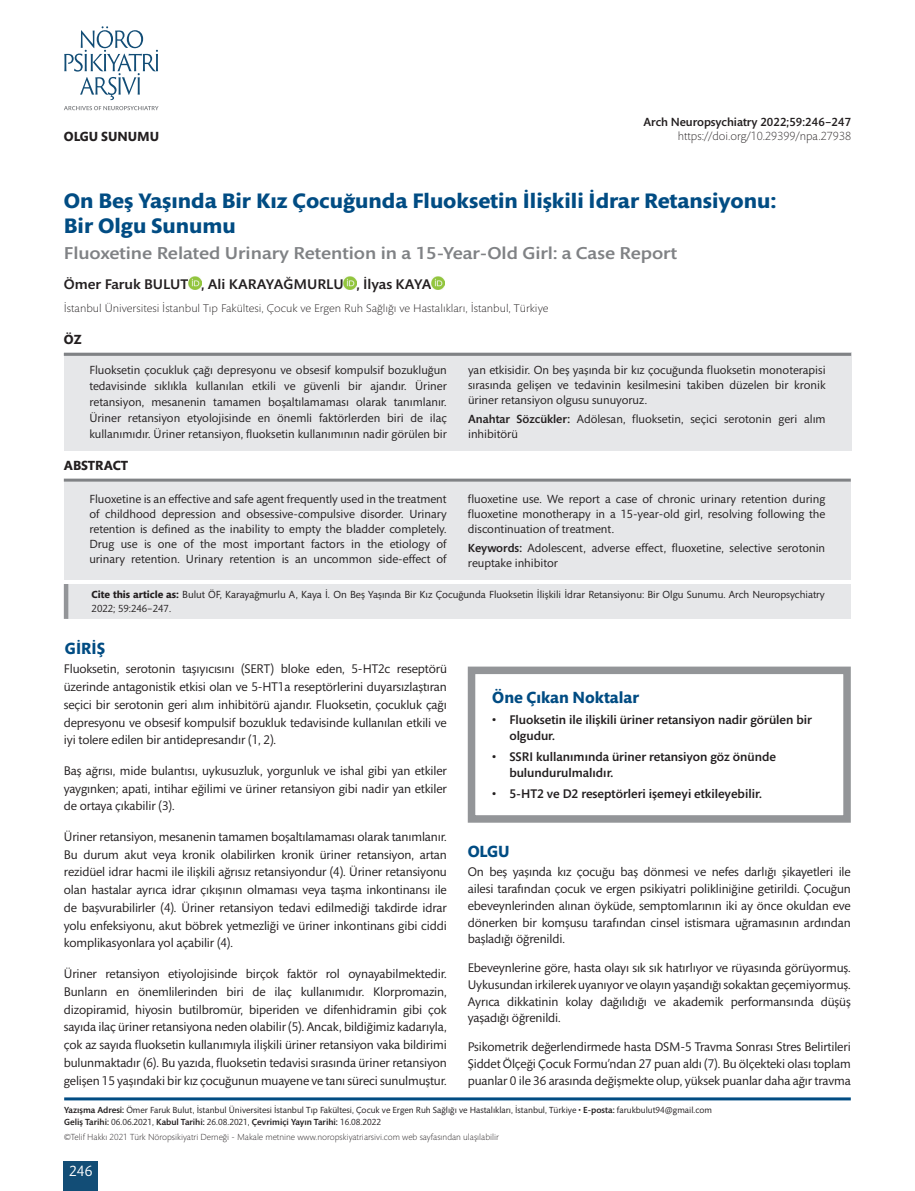
<style>
.page{position:relative;width:915px;height:1191px;background:#fff}
.page>*{position:absolute;margin:0;border:0;box-sizing:border-box;transform-origin:0 0}
.t1{font:700 21.3px/25.5px "Mundo Sans Std";color:#014c83;scale:1.05 1}
.t2{font:500 17.55px "Mundo Sans Std";color:#808285;scale:1.11 1}
.t3{font:700 16.5px "Mundo Sans Std";color:#014c83}
.t4{font:15px "Mundo Sans Std";color:#fff}
.t5{font:500 14.25px "Mundo Sans Std";color:#231f20;scale:1.05 1}
.t6{font:700 13.5px "Mundo Sans Std";color:#231f20}
.t7{font:12.75px/17.7px "Mundo Sans Std";letter-spacing:-.01em;color:#231f20;text-align:justify}
.t8{font:500 12.75px/16.5px "Mundo Sans Std";color:#231f20}
.t9{font:12px/15px "Mundo Sans Std";color:#231f20;text-align:justify}
.t10{font:300 12px "Mundo Sans Std";color:#231f20}
.t11{font:500 12px "Mundo Sans Std";color:#231f20}
.t12{font:300 11.4px "Mundo Sans Std";color:#231f20;scale:1.05 1}
.t13{font:10.5px/13.5px "Mundo Sans Std";color:#231f20}
.t14{font:9px/12px "Mundo Sans Std";color:#231f20}
.t15{font:300 9px "Mundo Sans Std";color:#231f20}
.s1{font-weight:500}
.s2{font-weight:700}
</style>
<div class="page">
<div style="left:64px;top:1161px;width:34px;height:30px;background:#124d76"></div>
<svg style="left:64px;top:26px;width:94px;height:74px"></svg>
<svg style="left:64px;top:106px;width:94px;height:4px"></svg>
<svg style="left:188px;top:276px;width:13px;height:13px"></svg>
<svg style="left:343px;top:276px;width:13px;height:13px"></svg>
<svg style="left:431px;top:276px;width:13px;height:13px"></svg>
<div style="left:66px;top:584px;width:784px;height:35px;background:#e6e7e9"></div>
<hr style="left:64px;top:584px;width:4px;height:35px;background:#939598">
<hr style="left:64px;top:1097px;width:786px;height:3px;background:#014c83">
<div style="left:64px;top:352px;width:786px;height:99px;background:#e6e7e9"></div>
<hr style="left:64px;top:353px;width:786px;height:3px;background:#808285">
<div style="left:64px;top:481px;width:786px;height:99px;background:#e6e7e9"></div>
<hr style="left:64px;top:478px;width:786px;height:3px;background:#808285">
<div style="left:467px;top:666px;width:383px;height:156px;border:8px solid #939598"></div>
<p class="t6" style="left:64px;top:129px;width:97px">OLGU SUNUMU</p>
<p class="t11" style="left:643px;top:115px;width:209px">Arch Neuropsychiatry 2022;59:246−247</p>
<p class="t10" style="left:677px;top:129px;width:175px">https://doi.org/10.29399/npa.27938</p>
<h1 class="t1" style="left:64px;top:188px;width:680px">On Beş Yaşında Bir Kız Çocuğunda Fluoksetin İlişkili İdrar Retansiyonu:<br>Bir Olgu Sunumu</h1>
<h2 class="t2" style="left:64px;top:243px;width:553px">Fluoxetine Related Urinary Retention in a 15-Year-Old Girl: a Case Report</h2>
<p class="t5" style="left:64px;top:277px;width:351px">Ömer Faruk BULUT , Ali KARAYAĞMURLU , İlyas KAYA</p>
<p class="t12" style="left:64px;top:302px;width:463px">İstanbul Üniversitesi İstanbul Tıp Fakültesi, Çocuk ve Ergen Ruh Sağlığı ve Hastalıkları, İstanbul, Türkiye</p>
<p class="t6" style="left:64px;top:332px;width:19px">ÖZ</p>
<p class="t9" style="left:89px;top:362px;width:359px;line-height:16px">Fluoksetin çocukluk çağı depresyonu ve obsesif kompulsif bozukluğun tedavisinde sıklıkla kullanılan etkili ve güvenli bir ajandır. Üriner retansiyon, mesanenin tamamen boşaltılamaması olarak tanımlanır.<br>Üriner retansiyon etyolojisinde en önemli faktörlerden biri de ilaç kullanımıdır. Üriner retansiyon, fluoksetin kullanımının nadir görülen bir</p>
<p class="t9" style="left:468px;top:362px;width:359px">yan etkisidir. On beş yaşında bir kız çocuğunda fluoksetin monoterapisi sırasında gelişen ve tedavinin kesilmesini takiben düzelen bir kronik üriner retansiyon olgusu sunuyoruz.</p>
<p class="t9" style="left:468px;top:412px;width:359px"><span class="s1">Anahtar Sözcükler:</span> Adölesan, fluoksetin, seçici serotonin geri alım inhibitörü</p>
<p class="t6" style="left:64px;top:458px;width:66px">ABSTRACT</p>
<p class="t9" style="left:89px;top:492px;width:358px">Fluoxetine is an effective and safe agent frequently used in the treatment of childhood depression and obsessive-compulsive disorder. Urinary retention is defined as the inability to empty the bladder completely.<br>Drug use is one of the most important factors in the etiology of urinary retention. Urinary retention is an uncommon side-effect of</p>
<p class="t9" style="left:468px;top:492px;width:358px">fluoxetine use. We report a case of chronic urinary retention during fluoxetine monotherapy in a 15-year-old girl, resolving following the discontinuation of treatment.</p>
<p class="t9" style="left:468px;top:541px;width:358px"><span class="s1">Keywords:</span> Adolescent, adverse effect, fluoxetine, selective serotonin reuptake inhibitor</p>
<p class="t13" style="left:92px;top:588px;width:734px"><span class="s2">Cite this article as:</span> Bulut ÖF, Karayağmurlu A, Kaya İ. On Beş Yaşında Bir Kız Çocuğunda Fluoksetin İlişkili İdrar Retansiyonu: Bir Olgu Sunumu. Arch Neuropsychiatry<br>2022; 59:246−247.</p>
<p class="t3" style="left:65px;top:639px;width:42px">GİRİŞ</p>
<p class="t7" style="left:64px;top:660px;width:384px">Fluoksetin, serotonin taşıyıcısını (SERT) bloke eden, 5-HT2c reseptörü üzerinde antagonistik etkisi olan ve 5-HT1a reseptörlerini duyarsızlaştıran seçici bir serotonin geri alım inhibitörü ajandır. Fluoksetin, çocukluk çağı depresyonu ve obsesif kompulsif bozukluk tedavisinde kullanılan etkili ve iyi tolere edilen bir antidepresandır (1, 2).</p>
<p class="t7" style="left:64px;top:762px;width:384px">Baş ağrısı, mide bulantısı, uykusuzluk, yorgunluk ve ishal gibi yan etkiler yaygınken; apati, intihar eğilimi ve üriner retansiyon gibi nadir yan etkiler de ortaya çıkabilir (3).</p>
<p class="t7" style="left:64px;top:828px;width:384px">Üriner retansiyon, mesanenin tamamen boşaltılamaması olarak tanımlanır.<br>Bu durum akut veya kronik olabilirken kronik üriner retansiyon, artan rezidüel idrar hacmi ile ilişkili ağrısız retansiyondur (4). Üriner retansiyonu olan hastalar ayrıca idrar çıkışının olmaması veya taşma inkontinansı ile de başvurabilirler (4). Üriner retansiyon tedavi edilmediği takdirde idrar yolu enfeksiyonu, akut böbrek yetmezliği ve üriner inkontinans gibi ciddi komplikasyonlara yol açabilir (4).</p>
<p class="t7" style="left:64px;top:965px;width:384px">Üriner retansiyon etiyolojisinde birçok faktör rol oynayabilmektedir.<br>Bunların en önemlilerinden biri de ilaç kullanımıdır. Klorpromazin, dizopiramid, hiyosin butilbromür, biperiden ve difenhidramin gibi çok sayıda ilaç üriner retansiyona neden olabilir (5). Ancak, bildiğimiz kadarıyla, çok az sayıda fluoksetin kullanımıyla ilişkili üriner retansiyon vaka bildirimi bulunmaktadır (6). Bu yazıda, fluoksetin tedavisi sırasında üriner retansiyon gelişen 15 yaşındaki bir kız çocuğunun muayene ve tanı süreci sunulmuştur.</p>
<p class="t3" style="left:492px;top:688px;width:148px">Öne Çıkan Noktalar</p>
<p class="t8" style="left:509px;top:711px;width:304px;text-indent:-17px">• Fluoksetin ile ilişkili üriner retansiyon nadir görülen bir olgudur.</p>
<p class="t8" style="left:509px;top:748px;width:268px;text-indent:-17px">• SSRI kullanımında üriner retansiyon göz önünde bulundurulmalıdır.</p>
<p class="t8" style="left:492px;top:786px;width:271px">• 5-HT2 ve D2 reseptörleri işemeyi etkileyebilir.</p>
<p class="t3" style="left:467px;top:842px;width:43px">OLGU</p>
<p class="t7" style="left:467px;top:864px;width:384px;line-height:16.8px">On beş yaşında kız çocuğu baş dönmesi ve nefes darlığı şikayetleri ile ailesi tarafından çocuk ve ergen psikiyatri polikliniğine getirildi. Çocuğun ebeveynlerinden alınan öyküde, semptomlarının iki ay önce okuldan eve dönerken bir komşusu tarafından cinsel istismara uğramasının ardından başladığı öğrenildi.</p>
<p class="t7" style="left:467px;top:959px;width:384px;line-height:16.8px">Ebeveynlerine göre, hasta olayı sık sık hatırlıyor ve rüyasında görüyormuş.<br>Uykusundan irkilerek uyanıyor ve olayın yaşandığı sokaktan geçemiyormuş.<br>Ayrıca dikkatinin kolay dağılıdığı ve akademik performansında düşüş yaşadığı öğrenildi.</p>
<p class="t7" style="left:467px;top:1038px;width:384px;line-height:16.8px">Psikometrik değerlendirmede hasta DSM-5 Travma Sonrası Stres Belirtileri Şiddet Ölçeği Çocuk Formu’ndan 27 puan aldı (7). Bu ölçekteki olası toplam puanlar 0 ile 36 arasında değişmekte olup, yüksek puanlar daha ağır travma</p>
<p class="t14" style="left:64px;top:1104px;width:649px"><span class="s1">Yazışma Adresi:</span> Ömer Faruk Bulut, İstanbul Üniversitesi İstanbul Tıp Fakültesi, Çocuk ve Ergen Ruh Sağlığı ve Hastalıkları, İstanbul, Türkiye • <span class="s1">E-posta:</span> farukbulut94@gmail.com<br><span class="s1">Geliş Tarihi:</span> 06.06.2021, <span class="s1">Kabul Tarihi:</span> 26.08.2021, <span class="s1">Çevrimiçi Yayın Tarihi:</span> 16.08.2022</p>
<p class="t15" style="left:64px;top:1132px;width:436px">©Telif Hakkı 2021 Türk Nöropsikiyatri Derneği - Makale metnine www.noropskiyatriarsivi.com web sayfasından ulaşılabilir</p>
<p class="t4" style="left:69px;top:1162px;width:25px">246</p>
</div>
